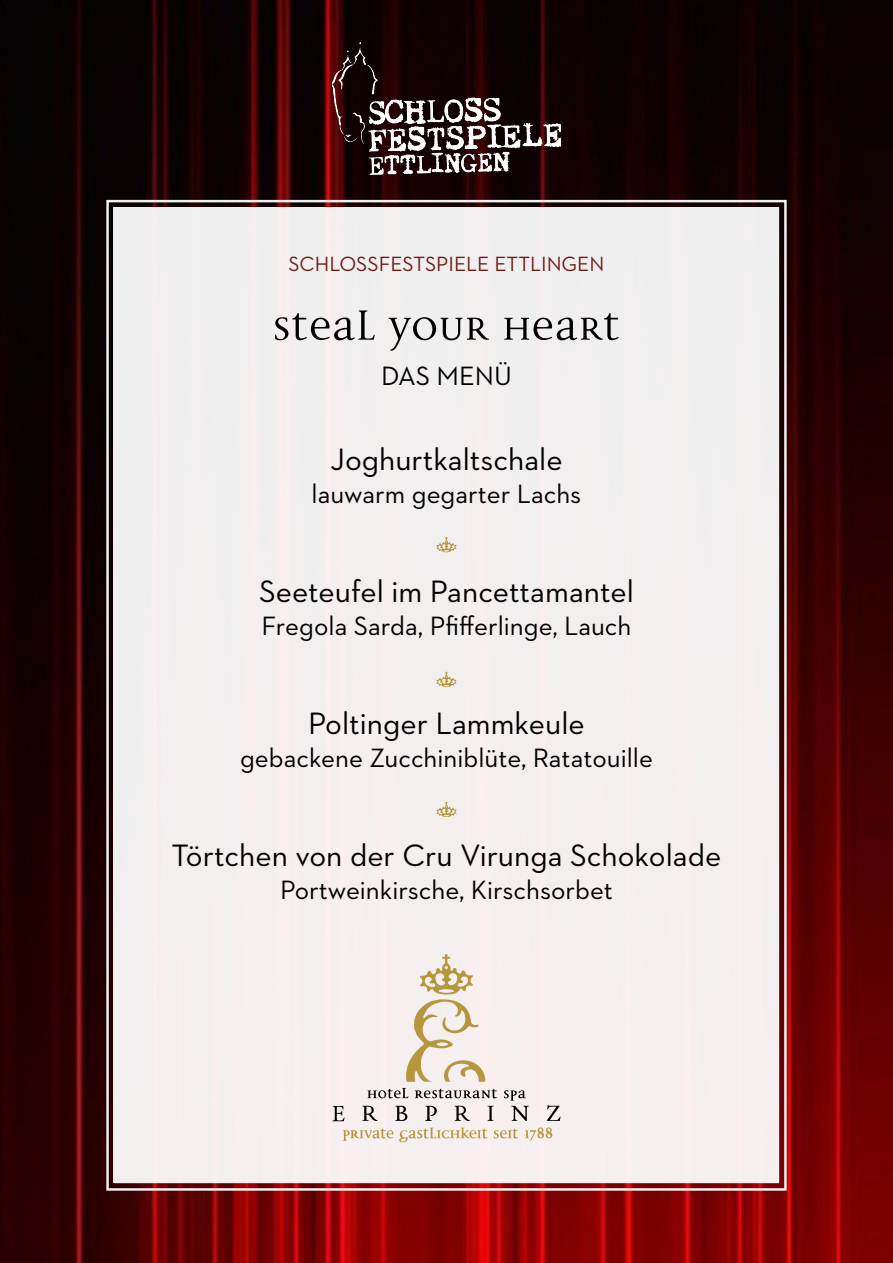
<style>
.page{position:relative;width:893px;height:1263px;background:#fff}
.page>*{position:absolute;margin:0;border:0;box-sizing:border-box;transform-origin:0 0}
.t1{font:57px "Disturbance";color:#000}
.t2{font:31.5px "Neutraface 2 Text";color:#000}
.t3{font:27px "Neutraface 2 Text";color:#000}
.t4{font:21px "Neutraface 2 Text";color:#711c16}
</style>
<div class="page">
<img style="left:0;top:0;width:893px;height:1263px">
<div style="left:105px;top:199px;width:683px;height:993px;background:#f3efef"></div>
<div style="left:114px;top:207px;width:665px;height:976px;border:8px solid #fff"></div>
<svg style="left:405px;top:954px;width:80px;height:128px"></svg>
<svg style="left:343px;top:1128px;width:50px;height:13px"></svg>
<svg style="left:399px;top:1127px;width:88px;height:15px"></svg>
<svg style="left:494px;top:1128px;width:24px;height:12px"></svg>
<svg style="left:525px;top:1127px;width:29px;height:14px"></svg>
<svg style="left:546px;top:1105px;width:14px;height:16px"></svg>
<svg style="left:362px;top:1088px;width:167px;height:33px"></svg>
<svg style="left:332px;top:1106px;width:13px;height:15px"></svg>
<svg style="left:436px;top:537px;width:21px;height:16px"></svg>
<svg style="left:436px;top:672px;width:21px;height:15px"></svg>
<svg style="left:436px;top:801px;width:21px;height:16px"></svg>
<img style="left:332px;top:43px;width:228px;height:131px">
<p class="t4" style="left:289px;top:250px;width:317px">SCHLOSSFESTSPIELE ETTLINGEN</p>
<h1 class="t1" style="left:272px;top:300px;width:350px">STEAL your heart</h1>
<p class="t3" style="left:381px;top:359px;width:132px">DAS MENÜ</p>
<p class="t2" style="left:330px;top:440px;width:234px">Joghurtkaltschale</p>
<p class="t3" style="left:312px;top:477px;width:271px">lauwarm gegarter Lachs</p>
<p class="t2" style="left:259px;top:572px;width:376px">Seeteufel im Pancettamantel</p>
<p class="t3" style="left:261px;top:609px;width:372px">Fregola Sarda, Pfifferlinge, Lauch</p>
<p class="t2" style="left:308px;top:704px;width:278px">Poltinger Lammkeule</p>
<p class="t3" style="left:240px;top:741px;width:414px">gebackene Zucchiniblüte, Ratatouille</p>
<p class="t2" style="left:172px;top:836px;width:551px">Törtchen von der Cru Virunga Schokolade</p>
<p class="t3" style="left:280px;top:873px;width:334px">Portweinkirsche, Kirschsorbet</p>
</div>
